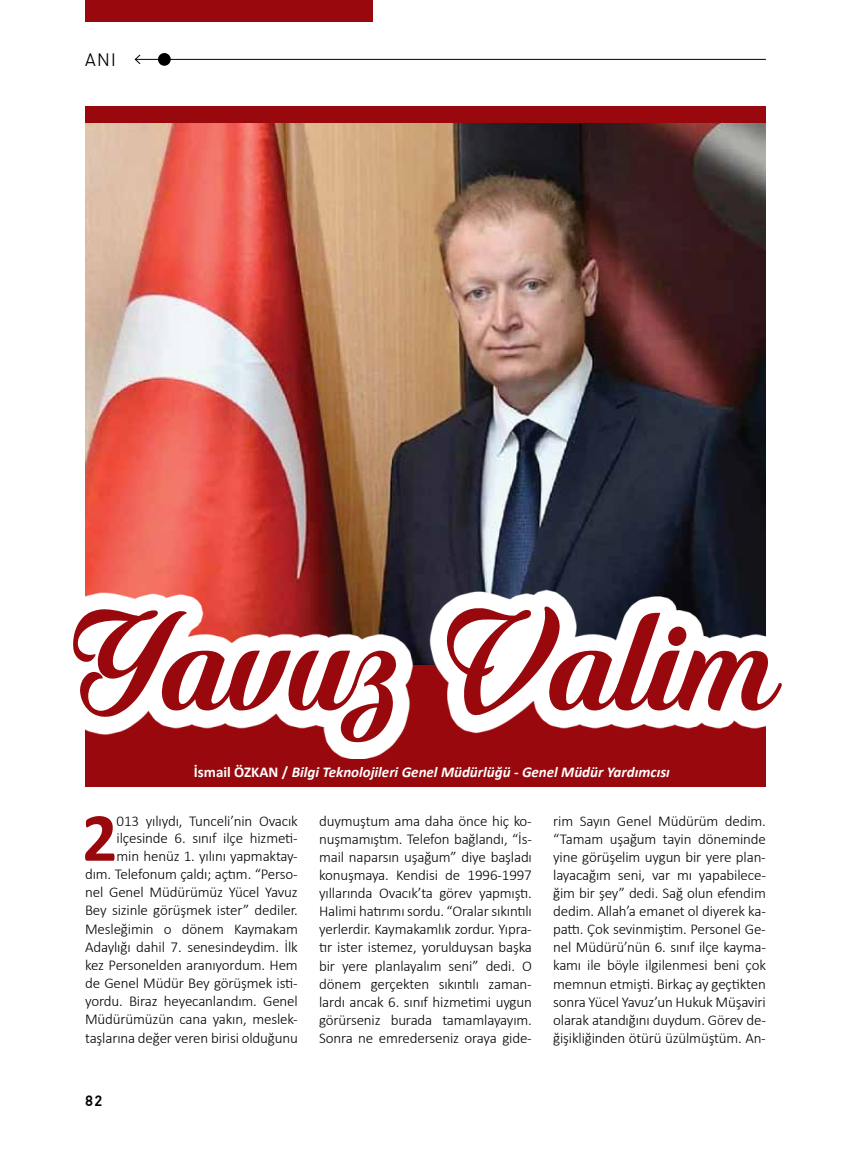
<style>
.page{position:relative;width:851px;height:1149px;background:#fff}
.page>*{position:absolute;margin:0;border:0;box-sizing:border-box;transform-origin:0 0}
.t1{font:147.45px "Quincho Script PERSONALUSE";color:#98080c}
.t2{font:700 69.3px "Calibri";color:#98080c}
.t3{font:300 18px "PF Din Text Pro";color:#000}
.t4{font:300 15px/18px "Calibri";letter-spacing:-.01em;color:#000;text-align:justify}
.t5{font:italic 700 15px "Calibri";color:#fff}
.t6{font:500 15px "PF Din Text Pro";color:#000}
.s1{font-style:normal}
</style>
<div class="page">
<hr style="left:135px;top:59px;width:630px;height:1px;background:#000">
<svg style="left:135px;top:54px;width:6px;height:10px"></svg>
<div style="left:158px;top:53px;width:13px;height:13px;background:#000;border-radius:50%"></div>
<div style="left:85px;top:0;width:288px;height:21px;background:#98080c"></div>
<div style="left:85px;top:106px;width:680px;height:39px;background:#98080c"></div>
<div style="left:85px;top:664px;width:680px;height:122px;background:#98080c"></div>
<img style="left:85px;top:124px;width:680px;height:465px">
<svg style="left:85px;top:589px;width:681px;height:170px;fill:#fff"></svg>
<p class="t3" style="left:85px;top:50px;width:32px">ANI</p>
<h1 class="t1" style="left:73px;top:577px;width:706px">Yavuz Valim</h1>
<p class="t5" style="left:194px;top:761px;width:477px"><span class="s1">İsmail ÖZKAN /</span> Bilgi Teknolojileri Genel Müdürlüğü - Genel Müdür Yardımcısı</p>
<h2 class="t2" style="left:82px;top:788px;width:37px">2</h2>
<p class="t4" style="left:85px;top:811px;width:214px;text-align:right">013 yılıydı, Tunceli’nin Ovacık ilçesinde 6. sınıf ilçe hizmeti-<br>min henüz 1. yılını yapmaktay-<br>dım. Telefonum çaldı; açtım. “Perso&shy;nel Genel Müdürümüz Yücel Yavuz Bey sizinle görüşmek ister” dediler.<br>Mesleğimin o dönem Kaymakam Adaylığı dahil 7. senesindeydim. İlk kez Personelden aranıyordum. Hem de Genel Müdür Bey görüşmek isti&shy;yordu. Biraz heyecanlandım. Genel Müdürümüzün cana yakın, meslek&shy;taşlarına değer veren birisi olduğunu</p>
<p class="t4" style="left:319px;top:811px;width:214px">duymuştum ama daha önce hiç ko&shy;nuşmamıştım. Telefon bağlandı, “İs&shy;mail naparsın uşağum” diye başladı konuşmaya. Kendisi de 1996-1997 yıllarında Ovacık’ta görev yapmıştı.<br>Halimi hatırımı sordu. “Oralar sıkıntılı yerlerdir. Kaymakamlık zordur. Yıpra&shy;tır ister istemez, yorulduysan başka bir yere planlayalım seni” dedi. O dönem gerçekten sıkıntılı zaman&shy;lardı ancak 6. sınıf hizmetimi uygun görürseniz burada tamamlayayım.<br>Sonra ne emrederseniz oraya gide-</p>
<p class="t4" style="left:553px;top:811px;width:214px">rim Sayın Genel Müdürüm dedim. “Tamam uşağum tayin döneminde yine görüşelim uygun bir yere plan&shy;layacağım seni, var mı yapabilece&shy;ğim bir şey” dedi. Sağ olun efendim dedim. Allah’a emanet ol diyerek ka&shy;pattı. Çok sevinmiştim. Personel Ge&shy;nel Müdürü’nün 6. sınıf ilçe kayma&shy;kamı ile böyle ilgilenmesi beni çok memnun etmişti. Birkaç ay geçtikten sonra Yücel Yavuz’un Hukuk Müşaviri olarak atandığını duydum. Görev de&shy;ğişikliğinden ötürü üzülmüştüm. An-</p>
<p class="t6" style="left:85px;top:1091px;width:19px">82</p>
</div>
